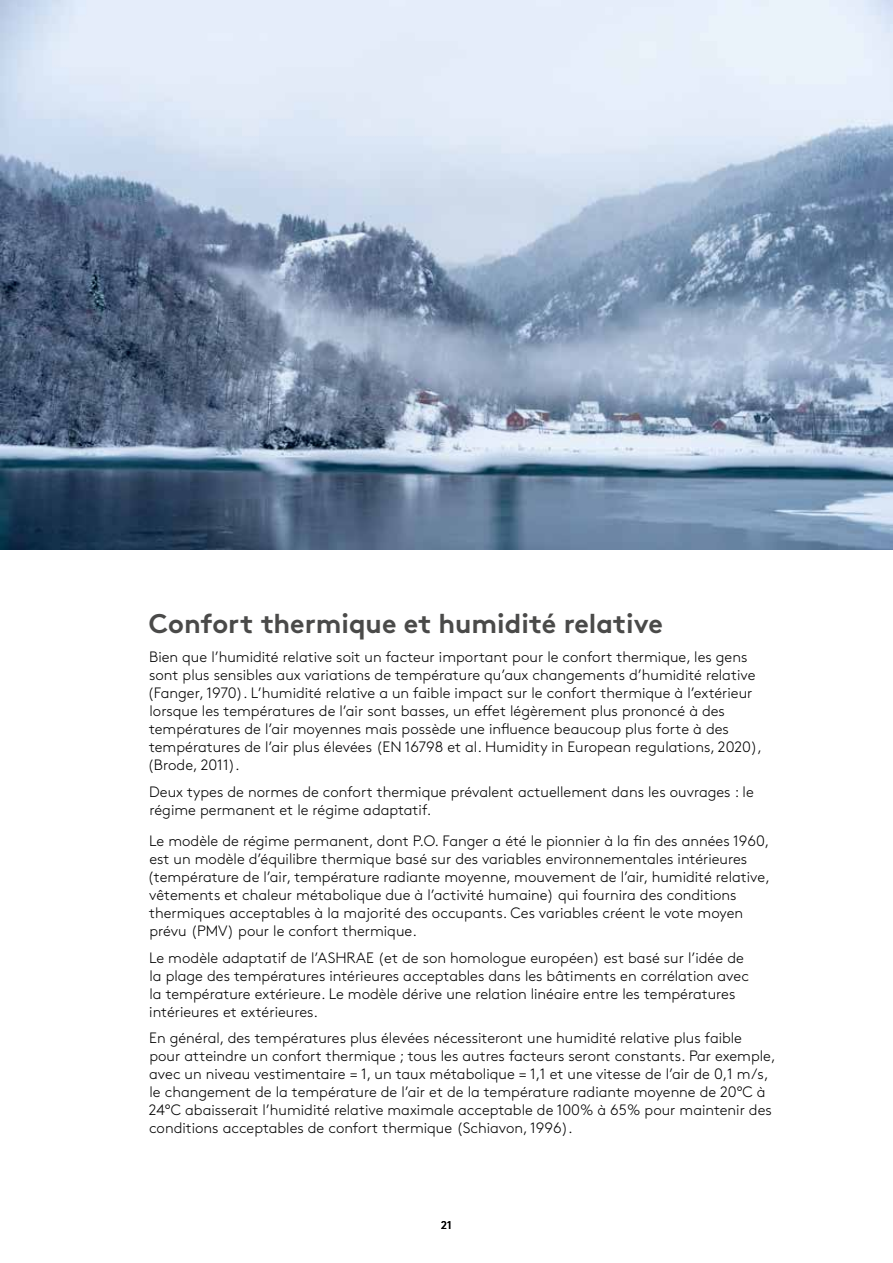
<style>
.page{position:relative;width:893px;height:1263px;background:#fff}
.page>*{position:absolute;margin:0;border:0;box-sizing:border-box;transform-origin:0 0}
.t1{font:700 27px "Swegon Brown";color:#4a4a49}
.t2{font:300 15px/18px "Swegon Brown";color:#000}
.t3{font:11.25px "Swegon Brown";color:#000}
</style>
<div class="page">
<img style="left:0;top:0;width:893px;height:550px">
<h1 class="t1" style="left:149px;top:602px;width:516px">Confort thermique et humidité relative</h1>
<p class="t2" style="left:148px;top:647px;width:616px">Bien que l’humidité relative soit un facteur important pour le confort thermique, les gens sont plus sensibles aux variations de température qu’aux changements d’humidité relative (Fanger, 1970). L’humidité relative a un faible impact sur le confort thermique à l’extérieur lorsque les températures de l’air sont basses, un effet légèrement plus prononcé à des températures de l’air moyennes mais possède une influence beaucoup plus forte à des températures de l’air plus élevées (EN 16798 et al. Humidity in European regulations, 2020), (Brode, 2011).</p>
<p class="t2" style="left:149px;top:781px;width:606px">Deux types de normes de confort thermique prévalent actuellement dans les ouvrages : le régime permanent et le régime adaptatif.</p>
<p class="t2" style="left:148px;top:831px;width:624px">Le modèle de régime permanent, dont P.O. Fanger a été le pionnier à la fin des années 1960, est un modèle d’équilibre thermique basé sur des variables environnementales intérieures (température de l’air, température radiante moyenne, mouvement de l’air, humidité relative, vêtements et chaleur métabolique due à l’activité humaine) qui fournira des conditions thermiques acceptables à la majorité des occupants. Ces variables créent le vote moyen prévu (PMV) pour le confort thermique.</p>
<p class="t2" style="left:149px;top:947px;width:601px">Le modèle adaptatif de l’ASHRAE (et de son homologue européen) est basé sur l’idée de la plage des températures intérieures acceptables dans les bâtiments en corrélation avec la température extérieure. Le modèle dérive une relation linéaire entre les températures intérieures et extérieures.</p>
<p class="t2" style="left:149px;top:1028px;width:628px">En général, des températures plus élevées nécessiteront une humidité relative plus faible pour atteindre un confort thermique ; tous les autres facteurs seront constants. Par exemple, avec un niveau vestimentaire = 1, un taux métabolique = 1,1 et une vitesse de l’air de 0,1 m/s, le changement de la température de l’air et de la température radiante moyenne de 20°C à 24°C abaisserait l’humidité relative maximale acceptable de 100% à 65% pour maintenir des conditions acceptables de confort thermique (Schiavon, 1996).</p>
<p class="t3" style="left:441px;top:1216px;width:12px">21</p>
</div>
